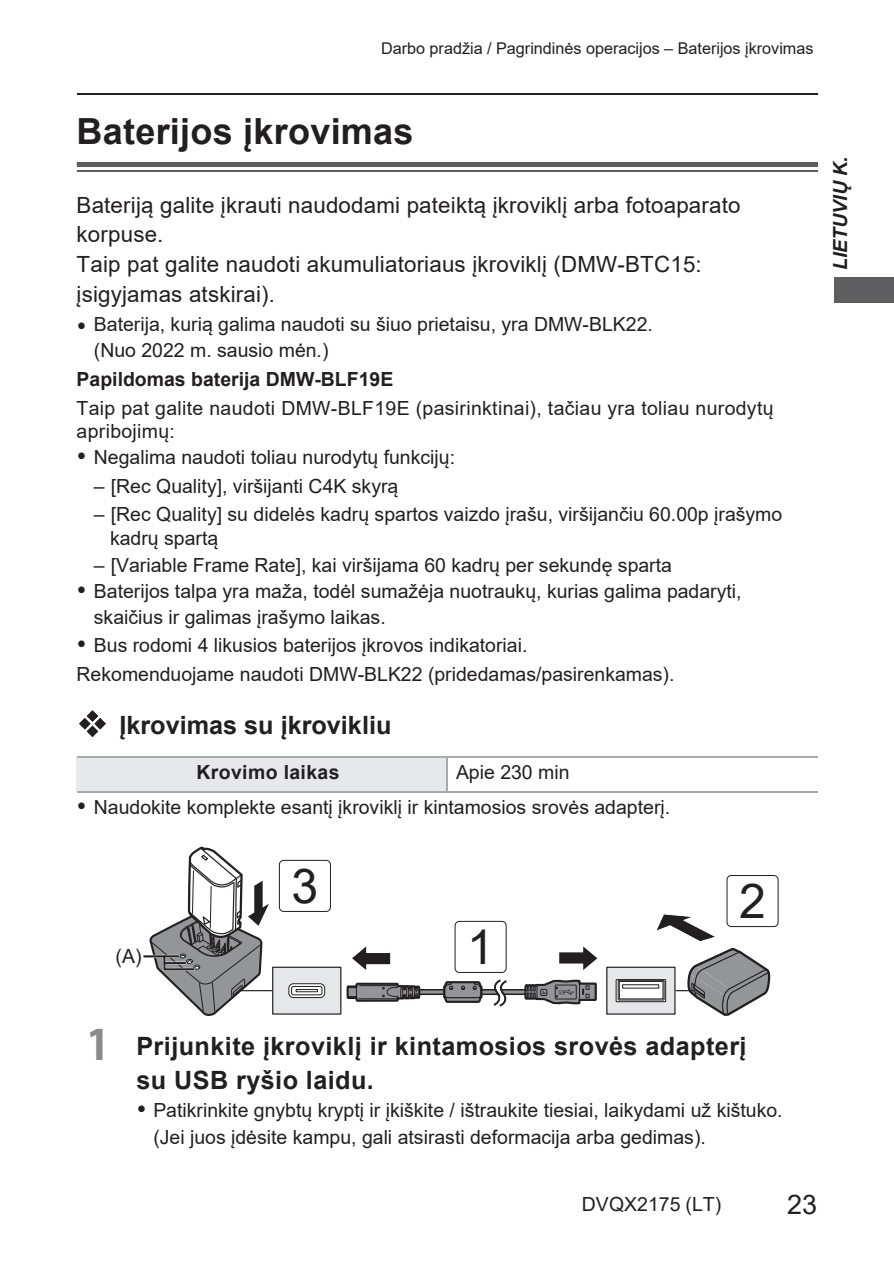
<style>
.page{position:relative;width:894px;height:1261px;background:#fff}
.page>*{position:absolute;margin:0;border:0;box-sizing:border-box;transform-origin:0 0}
.t1{font:48px "Arial";color:#231f20}
.t2{font:700 36px "Arial";letter-spacing:.005em;color:#231f20}
.t3{font:27px "Arial";color:#231f20}
.t4{font:700 25.2px/33.3px "Arial";letter-spacing:.015em;color:#231f20}
.t5{font:22.2px/29.7px "Arial";letter-spacing:.01em;color:#231f20}
.t6{font:19.5px/26.4px "Arial";color:#231f20}
.t7{font:700 19.5px "Arial";color:#231f20}
.t8{font:700 19.5px "Arial";letter-spacing:.02em;color:#231f20}
.t9{font:italic 700 19.5px "Arial";color:#231f20}
.t10{font:16.2px "Arial";color:#231f20}
.s1{font-family:"Myriad Pro";font-stretch:condensed;font-size:48px;color:#898b8e}
</style>
<div class="page">
<div style="left:834px;top:277px;width:59px;height:25px;background:#5f5f62"></div>
<hr style="left:77px;top:93px;width:740px;height:2px;background:#231f20">
<div style="left:77px;top:162px;width:740px;height:5px;background:#5f5f62"></div>
<hr style="left:77px;top:171px;width:740px;height:1px;background:#5f5f62">
<svg style="left:79px;top:710px;width:27px;height:27px"></svg>
<div style="left:77px;top:757px;width:370px;height:34px;background:#e7e8e9"></div>
<hr style="left:446px;top:756px;width:1px;height:36px;background:#a8aaad">
<hr style="left:77px;top:756px;width:740px;height:2px;background:#a8aaad">
<hr style="left:77px;top:791px;width:740px;height:1px;background:#a8aaad">
<div style="left:413px;top:988px;width:151px;height:6px;background:#231f20"></div>
<hr style="left:413px;top:990px;width:151px;height:3px;background:#939598">
<svg style="left:442px;top:981px;width:41px;height:22px"></svg>
<svg style="left:493px;top:979px;width:13px;height:27px"></svg>
<div style="left:606px;top:967px;width:68px;height:46px;background:#e6e7e9"></div>
<div style="left:606px;top:966px;width:69px;height:48px;border:1px solid #231f20"></div>
<div style="left:615px;top:978px;width:51px;height:23px;border:1px solid #231f20"></div>
<div style="left:617px;top:979px;width:47px;height:21px;border:1px solid #231f20"></div>
<div style="left:619px;top:981px;width:43px;height:17px;background:#fff"></div>
<div style="left:618px;top:980px;width:45px;height:19px;border:1px solid #231f20"></div>
<div style="left:622px;top:984px;width:37px;height:4px;border:1px solid #231f20"></div>
<div style="left:272px;top:967px;width:69px;height:46px;background:#e6e7e9"></div>
<div style="left:272px;top:966px;width:69px;height:48px;border:1px solid #231f20"></div>
<svg style="left:289px;top:983px;width:35px;height:14px"></svg>
<div style="left:288px;top:983px;width:37px;height:14px;border:1px solid #231f20;border-radius:5px"></div>
<div style="left:291px;top:985px;width:31px;height:10px;border:1px solid #231f20;border-radius:2px"></div>
<div style="left:295px;top:988px;width:23px;height:3px;border:1px solid #231f20"></div>
<svg style="left:523px;top:946px;width:75px;height:59px"></svg>
<svg style="left:346px;top:946px;width:76px;height:56px"></svg>
<svg style="left:649px;top:913px;width:122px;height:102px"></svg>
<div style="left:454px;top:920px;width:52px;height:52px;border:1px solid #231f20;border-radius:4px"></div>
<div style="left:726px;top:875px;width:51px;height:51px;background:#fff;border-radius:4px"></div>
<div style="left:726px;top:874px;width:52px;height:52px;border:1px solid #231f20;border-radius:4px"></div>
<div style="left:279px;top:859px;width:52px;height:52px;border:1px solid #231f20;border-radius:4px"></div>
<hr style="left:144px;top:955px;width:34px;height:2px;background:#231f20">
<svg style="left:150px;top:846px;width:126px;height:169px"></svg>
<hr style="left:164px;top:961px;width:21px;height:3px;background:#231f20">
<p class="t10" style="left:381px;top:37px;width:434px">Darbo pradžia / Pagrindinės operacijos – Baterijos įkrovimas</p>
<h2 class="t2" style="left:77px;top:106px;width:338px">Baterijos įkrovimas</h2>
<p class="t5" style="left:77px;top:190px;width:665px">Bateriją galite įkrauti naudodami pateiktą įkroviklį arba fotoaparato korpuse.<br>Taip pat galite naudoti akumuliatoriaus įkroviklį (DMW-BTC15: įsigyjamas atskirai).</p>
<p class="t6" style="left:94px;top:310px;width:560px;text-indent:-17px">• Baterija, kurią galima naudoti su šiuo prietaisu, yra DMW-BLK22. (Nuo 2022 m. sausio mėn.)</p>
<p class="t7" style="left:77px;top:365px;width:318px">Papildomas baterija DMW-BLF19E</p>
<p class="t6" style="left:77px;top:396px;width:698px;line-height:23.4px">Taip pat galite naudoti DMW-BLF19E (pasirinktinai), tačiau yra toliau nurodytų apribojimų:</p>
<p class="t6" style="left:77px;top:444px;width:380px">• Negalima naudoti toliau nurodytų funkcijų:</p>
<p class="t6" style="left:94px;top:472px;width:306px">– [Rec Quality], viršijanti C4K skyrą</p>
<p class="t6" style="left:110px;top:502px;width:673px;line-height:23.4px;text-indent:-16px">– [Rec Quality] su didelės kadrų spartos vaizdo įrašu, viršijančiu 60.00p įrašymo kadrų spartą</p>
<p class="t6" style="left:94px;top:552px;width:579px">– [Variable Frame Rate], kai viršijama 60 kadrų per sekundę sparta</p>
<p class="t6" style="left:94px;top:577px;width:649px;text-indent:-17px">• Baterijos talpa yra maža, todėl sumažėja nuotraukų, kurias galima padaryti, skaičius ir galimas įrašymo laikas.</p>
<p class="t6" style="left:77px;top:630px;width:599px;line-height:28.5px">• Bus rodomi 4 likusios baterijos įkrovos indikatoriai.<br>Rekomenduojame naudoti DMW-BLK22 (pridedamas/pasirenkamas).</p>
<p class="t4" style="left:119px;top:708px;width:273px">Įkrovimas su įkrovikliu</p>
<p class="t8" style="left:196px;top:758px;width:144px">Krovimo laikas</p>
<p class="t6" style="left:456px;top:759px;width:115px">Apie 230 min</p>
<p class="t6" style="left:77px;top:793px;width:595px">• Naudokite komplekte esantį įkroviklį ir kintamosios srovės adapterį.</p>
<p class="t6" style="left:115px;top:942px;width:28px">(A)</p>
<h1 class="t1" style="left:291px;top:852px;width:28px">3</h1>
<h1 class="t1" style="left:467px;top:913px;width:28px">1</h1>
<h1 class="t1" style="left:739px;top:868px;width:28px">2</h1>
<p class="t9" style="left:827px;top:270px;width:115px;rotate:-90deg">LIETUVIŲ K.</p>
<p class="t4" style="left:136px;top:1029px;width:611px;text-indent:-49px"><span class="s1">1</span> Prijunkite įkroviklį ir kintamosios srovės adapterį su USB ryšio laidu.</p>
<p class="t6" style="left:153px;top:1096px;width:630px;text-indent:-17px">• Patikrinkite gnybtų kryptį ir įkiškite / ištraukite tiesiai, laikydami už kištuko. (Jei juos įdėsite kampu, gali atsirasti deformacija arba gedimas).</p>
<p class="t6" style="left:581px;top:1190px;width:141px">DVQX2175 (LT)</p>
<h3 class="t3" style="left:786px;top:1185px;width:32px">23</h3>
</div>
